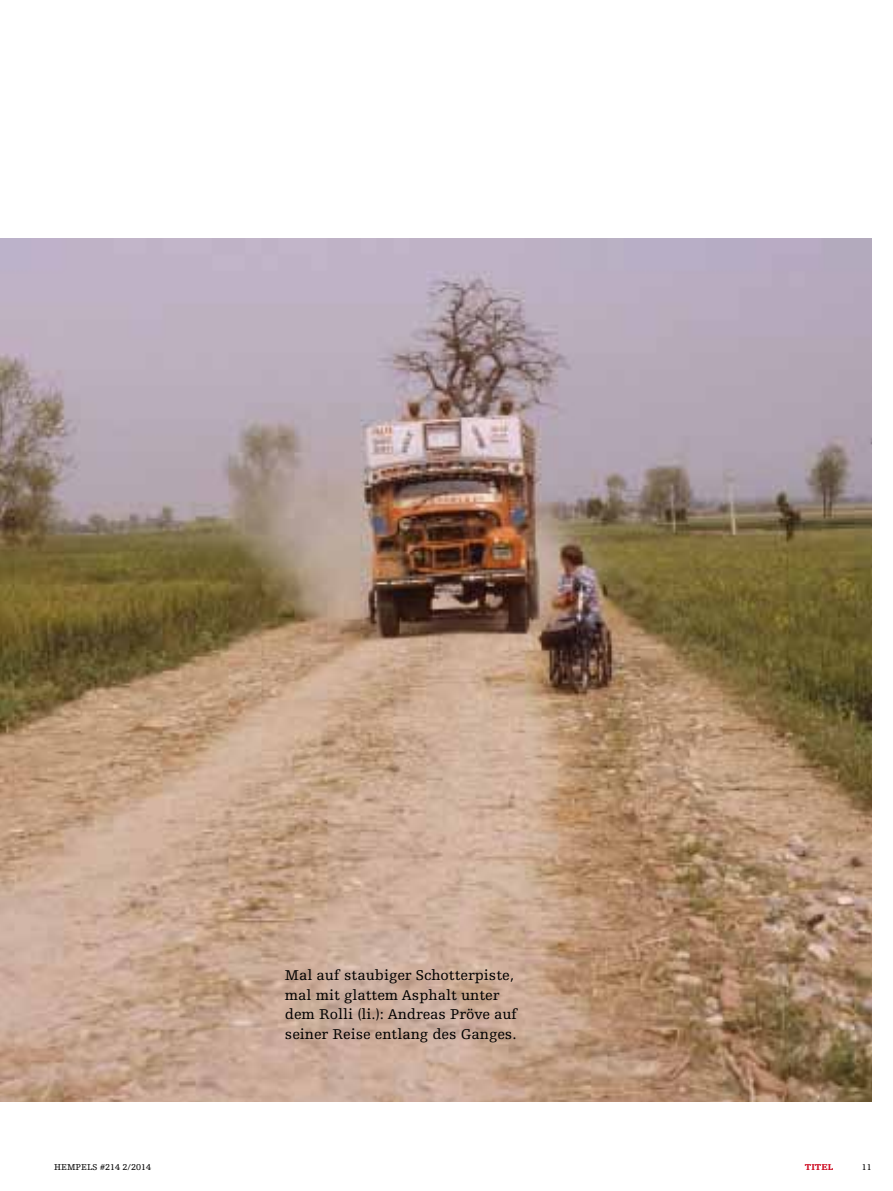
<style>
.page{position:relative;width:893px;height:1191px;background:#fff}
.page>*{position:absolute;margin:0;border:0;box-sizing:border-box;transform-origin:0 0}
.t1{font:15px/19.5px "Hempels Egyptienne";color:#000}
.t2{font:9px "Hempels Egyptienne";color:#000}
.t3{font:900 9px "Hempels Egyptienne";color:#cd071e}
</style>
<div class="page">
<img style="left:0;top:238px;width:872px;height:863px">
<p class="t1" style="left:285px;top:965px;width:234px">Mal auf staubiger Schotterpiste, mal mit glattem Asphalt unter dem Rolli (li.): Andreas Pröve auf seiner Reise entlang des Ganges.</p>
<p class="t2" style="left:54px;top:1161px;width:99px">HEMPELS #214 2/2014</p>
<p class="t3" style="left:805px;top:1161px;width:30px">titel</p>
<p class="t2" style="left:862px;top:1161px;width:12px">11</p>
</div>
